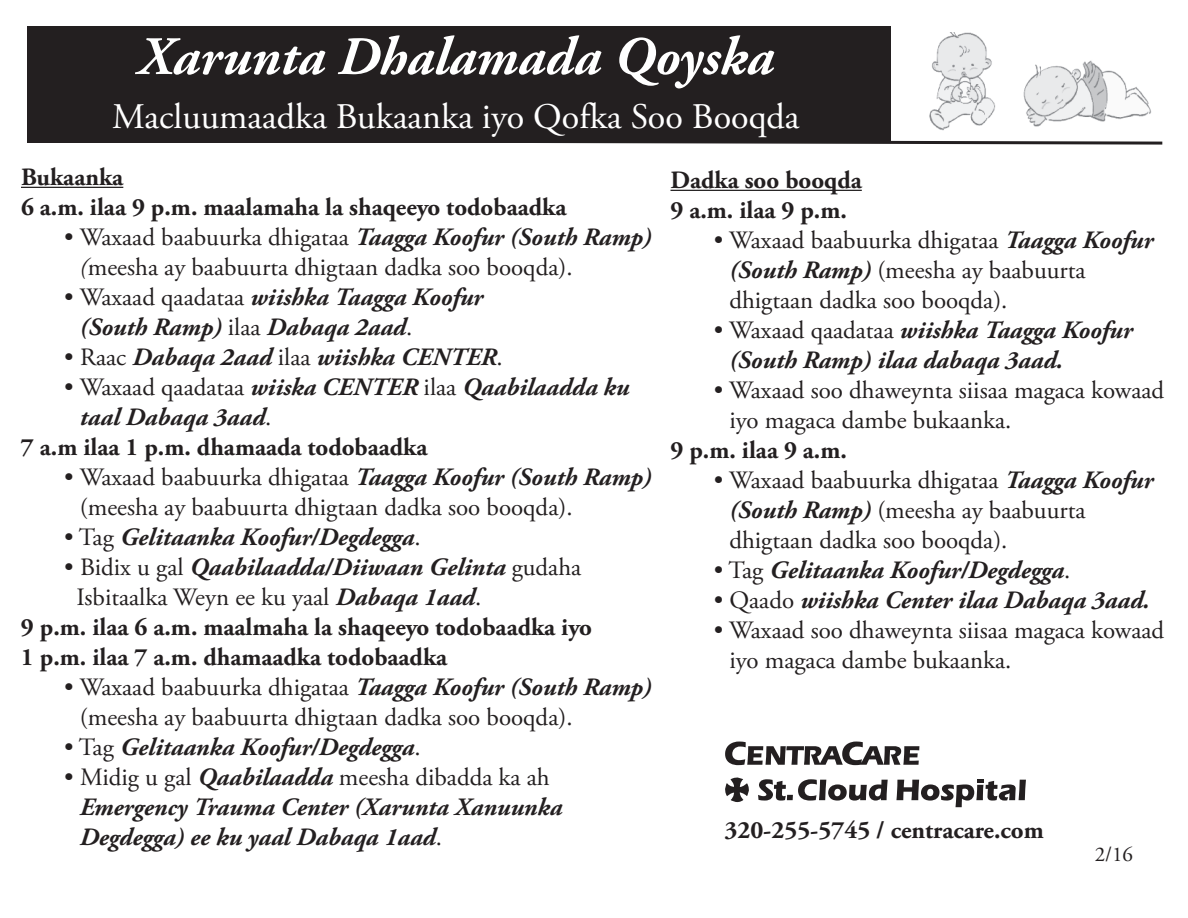
<style>
.page{position:relative;width:1188px;height:918px;background:#fff}
.page>*{position:absolute;margin:0;border:0;box-sizing:border-box;transform-origin:0 0}
.t1{font:italic 700 54px "Adobe Garamond Pro";color:#fff}
.t2{font:36px "Adobe Garamond Pro";color:#fff}
.t3{font:24.9px/30px "Adobe Garamond Pro";color:#231f20}
.t4{font:italic 700 24.9px/30px "Adobe Garamond Pro";color:#231f20}
.t5{font:700 24.9px/30px "Adobe Garamond Pro";color:#231f20}
.t6{font:21px "Adobe Garamond Pro";color:#231f20}
.s1{font-weight:700;font-style:italic}
.s2{font-style:italic}
.s3{font-weight:400;font-style:normal}
</style>
<div class="page">
<div style="left:27px;top:26px;width:863px;height:117px;background:#231f20"></div>
<img style="left:929px;top:32px;width:66px;height:98px">
<svg style="left:974px;top:105px;width:22px;height:25px"></svg>
<img style="left:1023px;top:60px;width:128px;height:67px">
<svg style="left:551px;top:137px;width:612px;height:8px"></svg>
<svg style="left:725px;top:742px;width:194px;height:23px"></svg>
<svg style="left:725px;top:777px;width:24px;height:26px"></svg>
<svg style="left:758px;top:779px;width:130px;height:22px"></svg>
<svg style="left:896px;top:779px;width:130px;height:28px"></svg>
<hr style="left:21px;top:187px;width:102px;height:1px;background:#231f20">
<hr style="left:670px;top:190px;width:192px;height:1px;background:#231f20">
<h1 class="t1" style="left:138px;top:36px;width:637px">Xarunta Dhalamada Qoyska</h1>
<h2 class="t2" style="left:112px;top:102px;width:689px">Macluumaadka Bukaanka iyo Qofka Soo Booqda</h2>
<p class="t5" style="left:21px;top:164px;width:547px">Bukaanka<br>6 a.m. ilaa 9 p.m. maalamaha la shaqeeyo todobaadka</p>
<p class="t3" style="left:80px;top:224px;width:573px;text-indent:-16px">• Waxaad baabuurka dhigataa <span class="s1">Taagga Koofur (South Ramp) </span><span class="s2">(</span>meesha ay baabuurta dhigtaan dadka soo booqda).</p>
<p class="t4" style="left:80px;top:284px;width:405px;text-indent:-16px"><span class="s3">• Waxaad qaadataa</span> wiishka Taagga Koofur (South Ramp) <span class="s3">ilaa</span> Dabaqa 2aad<span class="s3">.</span></p>
<p class="t4" style="left:64px;top:344px;width:440px"><span class="s3">• Raac</span> Dabaqa 2aad <span class="s3">ilaa</span> wiishka CENTER<span class="s3">.</span></p>
<p class="t4" style="left:64px;top:374px;width:567px"><span class="s3">• Waxaad qaadataa</span> wiiska CENTER <span class="s3">ilaa</span> Qaabilaadda ku</p>
<p class="t4" style="left:80px;top:404px;width:193px">taal Dabaqa 3aad<span class="s3">.</span></p>
<p class="t5" style="left:21px;top:434px;width:408px">7 a.m ilaa 1 p.m. dhamaada todobaadka</p>
<p class="t3" style="left:80px;top:464px;width:573px;text-indent:-16px">• Waxaad baabuurka dhigataa <span class="s1">Taagga Koofur (South Ramp) </span>(meesha ay baabuurta dhigtaan dadka soo booqda).</p>
<p class="t4" style="left:64px;top:524px;width:358px"><span class="s3">• Tag</span> Gelitaanka Koofur/Degdegga<span class="s3">.</span></p>
<p class="t4" style="left:64px;top:554px;width:519px"><span class="s3">• Bidix u gal</span> Qaabilaadda/Diiwaan Gelinta <span class="s3">gudaha</span></p>
<p class="t3" style="left:77px;top:584px;width:406px">Isbitaalka Weyn ee ku yaal <span class="s1">Dabaqa 1aad</span>.</p>
<p class="t5" style="left:21px;top:614px;width:573px">9 p.m. ilaa 6 a.m. maalmaha la shaqeeyo todobaadka iyo</p>
<p class="t5" style="left:21px;top:644px;width:428px">1 p.m. ilaa 7 a.m. dhamaadka todobaadka</p>
<p class="t3" style="left:80px;top:674px;width:573px;text-indent:-16px">• Waxaad baabuurka dhigataa <span class="s1">Taagga Koofur (South Ramp) </span>(meesha ay baabuurta dhigtaan dadka soo booqda).</p>
<p class="t4" style="left:64px;top:734px;width:358px"><span class="s3">• Tag</span> Gelitaanka Koofur/Degdegga<span class="s3">.</span></p>
<p class="t4" style="left:80px;top:764px;width:484px;text-indent:-16px"><span class="s3">• Midig u gal</span> Qaabilaadda <span class="s3">meesha dibadda ka ah<br></span>Emergency Trauma Center (Xarunta Xanuunka<br>Degdegga) ee ku yaal Dabaqa 1aad<span class="s3">.</span></p>
<p class="t5" style="left:670px;top:167px;width:193px">Dadka soo booqda<br>9 a.m. ilaa 9 p.m.</p>
<p class="t3" style="left:729px;top:227px;width:425px;text-indent:-16px">• Waxaad baabuurka dhigataa <span class="s1">Taagga Koofur (South Ramp)</span> (meesha ay baabuurta dhigtaan dadka soo booqda).</p>
<p class="t4" style="left:729px;top:317px;width:405px;text-indent:-16px"><span class="s3">• Waxaad qaadataa</span> wiishka Taagga Koofur (South Ramp) ilaa dabaqa 3aad.</p>
<p class="t3" style="left:729px;top:377px;width:436px;text-indent:-16px">• Waxaad soo dhaweynta siisaa magaca kowaad iyo magaca dambe bukaanka.</p>
<p class="t5" style="left:670px;top:437px;width:178px">9 p.m. ilaa 9 a.m.</p>
<p class="t3" style="left:729px;top:467px;width:425px;text-indent:-16px">• Waxaad baabuurka dhigataa <span class="s1">Taagga Koofur (South Ramp)</span> (meesha ay baabuurta dhigtaan dadka soo booqda).</p>
<p class="t4" style="left:714px;top:557px;width:358px"><span class="s3">• Tag</span> Gelitaanka Koofur/Degdegga<span class="s3">.</span></p>
<p class="t4" style="left:714px;top:587px;width:437px"><span class="s3">• Qaado</span> wiishka Center ilaa Dabaqa 3aad.</p>
<p class="t3" style="left:729px;top:617px;width:436px;text-indent:-16px">• Waxaad soo dhaweynta siisaa magaca kowaad iyo magaca dambe bukaanka.</p>
<p class="t5" style="left:724px;top:817px;width:321px">320-255-5745 / centracare.com</p>
<p class="t6" style="left:1095px;top:846px;width:40px">2/16</p>
</div>
